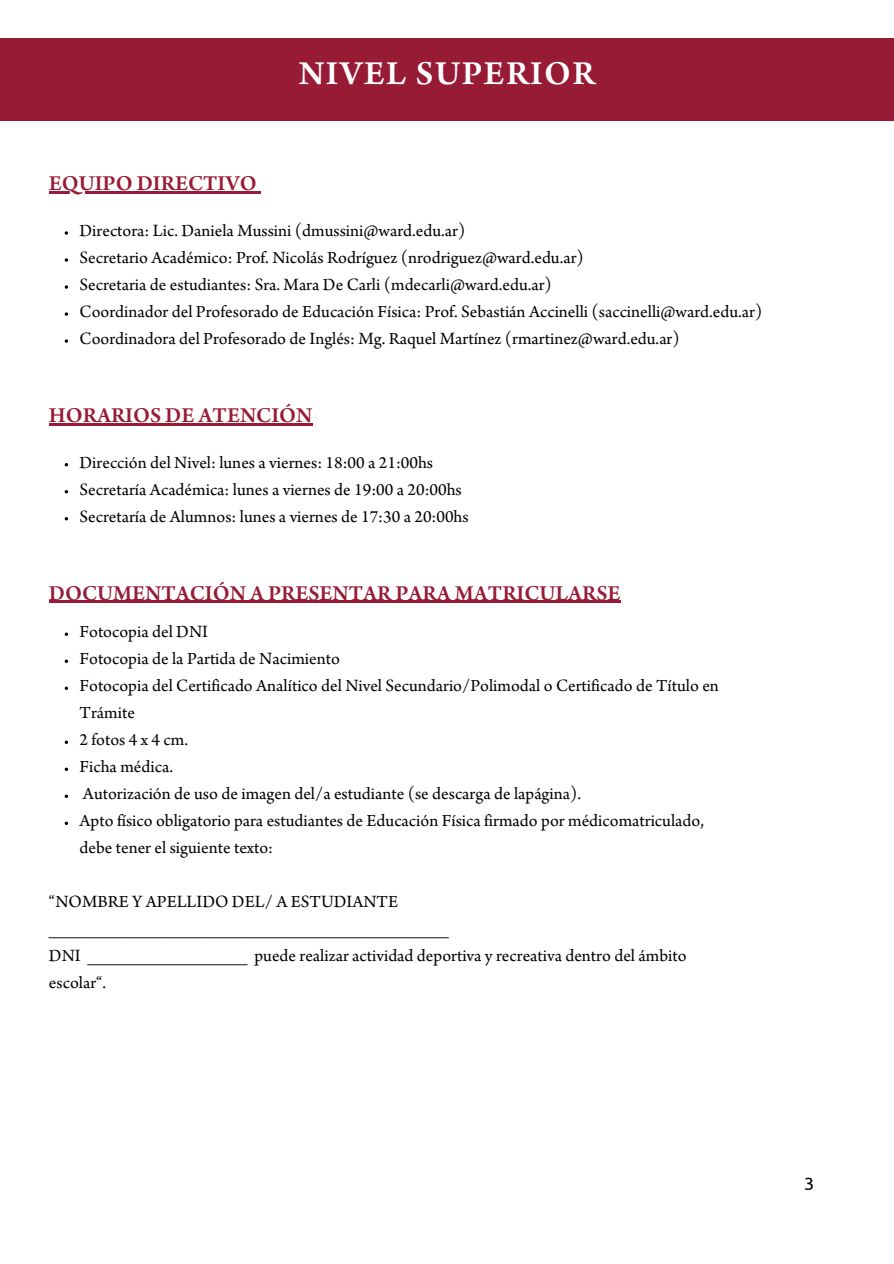
<style>
.page{position:relative;width:894px;height:1264px;background:#fff}
.page>*{position:absolute;margin:0;border:0;box-sizing:border-box;transform-origin:0 0}
.t1{font:600 35.55px "Arno Pro";letter-spacing:.045em;color:#fff}
.t2{font:600 22.5px "Arno Pro";color:#981b36}
.t3{font:18px/27px "Arno Pro";color:#000}
.t4{font:18px "Ubuntu";color:#000}
</style>
<div class="page">
<div style="left:0;top:38px;width:893px;height:82px;background:#981b36"></div>
<hr style="left:49px;top:191px;width:207px;height:2px;background:#981b36">
<svg style="left:65px;top:231px;width:3px;height:4px"></svg>
<svg style="left:65px;top:258px;width:3px;height:4px"></svg>
<svg style="left:65px;top:285px;width:3px;height:4px"></svg>
<svg style="left:65px;top:312px;width:3px;height:4px"></svg>
<svg style="left:65px;top:339px;width:3px;height:4px"></svg>
<hr style="left:49px;top:423px;width:263px;height:2px;background:#981b36">
<hr style="left:49px;top:601px;width:571px;height:2px;background:#981b36">
<svg style="left:65px;top:632px;width:3px;height:4px"></svg>
<svg style="left:65px;top:659px;width:3px;height:4px"></svg>
<svg style="left:65px;top:686px;width:3px;height:4px"></svg>
<svg style="left:65px;top:740px;width:3px;height:4px"></svg>
<svg style="left:65px;top:767px;width:3px;height:4px"></svg>
<svg style="left:65px;top:794px;width:3px;height:4px"></svg>
<svg style="left:65px;top:821px;width:3px;height:4px"></svg>
<h1 class="t1" style="left:298px;top:60px;width:298px">NIVEL SUPERIOR</h1>
<p class="t2" style="left:49px;top:175px;width:209px">EQUIPO DIRECTIVO</p>
<p class="t3" style="left:79px;top:219px;width:387px">Directora: Lic. Daniela Mussini (dmussini@ward.edu.ar)</p>
<p class="t3" style="left:79px;top:246px;width:505px">Secretario Académico: Prof. Nicolás Rodríguez (nrodriguez@ward.edu.ar)</p>
<p class="t3" style="left:79px;top:273px;width:473px">Secretaria de estudiantes: Sra. Mara De Carli (mdecarli@ward.edu.ar)</p>
<p class="t3" style="left:79px;top:300px;width:684px">Coordinador del Profesorado de Educación Física: Prof. Sebastián Accinelli (saccinelli@ward.edu.ar)</p>
<p class="t3" style="left:79px;top:327px;width:601px">Coordinadora del Profesorado de Inglés: Mg. Raquel Martínez (rmartinez@ward.edu.ar)</p>
<p class="t2" style="left:49px;top:407px;width:265px">HORARIOS DE ATENCIÓN</p>
<p class="t3" style="left:79px;top:451px;width:355px">Dirección del Nivel: lunes a viernes: 18:00 a 21:00hs</p>
<p class="t3" style="left:79px;top:478px;width:383px">Secretaría Académica: lunes a viernes de 19:00 a 20:00hs</p>
<p class="t3" style="left:79px;top:505px;width:390px">Secretaría de Alumnos: lunes a viernes de 17:30 a 20:00hs</p>
<p class="t2" style="left:49px;top:584px;width:573px">DOCUMENTACIÓN A PRESENTAR PARA MATRICULARSE</p>
<p class="t3" style="left:79px;top:620px;width:130px">Fotocopia del DNI</p>
<p class="t3" style="left:79px;top:647px;width:262px">Fotocopia de la Partida de Nacimiento</p>
<p class="t3" style="left:79px;top:674px;width:640px">Fotocopia del Certificado Analítico del Nivel Secundario/Polimodal o Certificado de Título en<br>Trámite</p>
<p class="t3" style="left:79px;top:728px;width:110px">2 fotos 4 x 4 cm.</p>
<p class="t3" style="left:79px;top:755px;width:95px">Ficha médica.</p>
<p class="t3" style="left:83px;top:782px;width:499px">Autorización de uso de imagen del/a estudiante (se descarga de lapágina).</p>
<p class="t3" style="left:79px;top:809px;width:625px">Apto físico obligatorio para estudiantes de Educación Física firmado por médicomatriculado, debe tener el siguiente texto:</p>
<p class="t3" style="left:49px;top:890px;width:401px">“NOMBRE Y APELLIDO DEL/ A ESTUDIANTE ________________________________________</p>
<p class="t3" style="left:49px;top:944px;width:639px">DNI ________________ puede realizar actividad deportiva y recreativa dentro del ámbito escolar“.</p>
<p class="t4" style="left:804px;top:1173px;width:12px">3</p>
</div>
